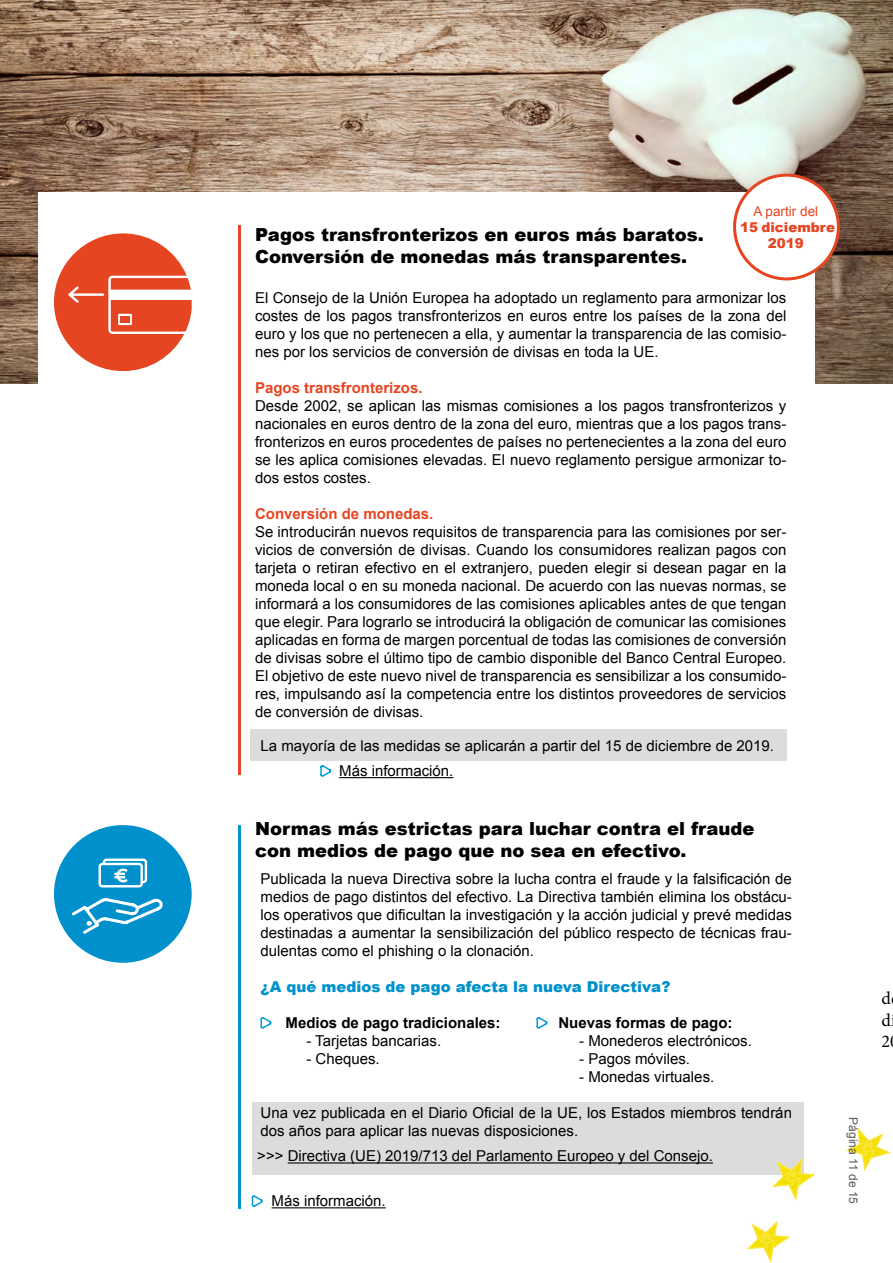
<style>
.page{position:relative;width:893px;height:1263px;background:#fff}
.page>*{position:absolute;margin:0;border:0;box-sizing:border-box;transform-origin:0 0}
.t1{font:900 18px/21.6px "Arial";color:#000}
.t2{font:18px/21.6px "Minion Pro";color:#000;text-align:justify}
.t3{font:15px/18px "Arial";color:#000;text-align:justify}
.t4{font:700 15px "Arial";color:#000}
.t5{font:700 15px "Arial";color:#e64521}
.t6{font:900 15px "Arial";color:#0091cc}
.t7{font:900 13.5px/16.2px "Arial";color:#e64521;text-align:center}
.t8{font:13.5px "Arial";color:#e64521}
.t9{font:12px "Arial";color:#58585a}
</style>
<div class="page">
<div style="left:250px;top:730px;width:536px;height:31px;background:#dcdcdc"></div>
<img style="left:0;top:0;width:893px;height:383px">
<div style="left:38px;top:193px;width:777px;height:376px;background:#fff"></div>
<div style="left:252px;top:1102px;width:551px;height:73px;background:#dcdcdc"></div>
<svg style="left:54px;top:233px;width:138px;height:138px"></svg>
<div style="left:54px;top:825px;width:138px;height:138px;background:#0091cc;border-radius:50%"></div>
<svg style="left:99px;top:858px;width:48px;height:29px"></svg>
<svg style="left:72px;top:898px;width:91px;height:36px"></svg>
<svg style="left:320px;top:765px;width:12px;height:12px"></svg>
<hr style="left:339px;top:777px;width:114px;height:1px;background:#000">
<hr style="left:238px;top:225px;width:3px;height:550px;background:#e64521">
<hr style="left:238px;top:825px;width:3px;height:384px;background:#0091cc">
<svg style="left:260px;top:1017px;width:12px;height:12px"></svg>
<svg style="left:536px;top:1017px;width:12px;height:12px"></svg>
<svg style="left:251px;top:1195px;width:12px;height:12px"></svg>
<hr style="left:272px;top:1207px;width:114px;height:1px;background:#000">
<div style="left:735px;top:175px;width:103px;height:104px;background:#fff;border-radius:50%"></div>
<div style="left:733px;top:174px;width:107px;height:106px;border:3px solid #e64521;border-radius:50%"></div>
<svg style="left:772px;top:1156px;width:44px;height:45px"></svg>
<svg style="left:845px;top:1127px;width:46px;height:45px"></svg>
<svg style="left:746px;top:1220px;width:45px;height:43px"></svg>
<hr style="left:288px;top:1162px;width:425px;height:1px;background:#000">
<p class="t8" style="left:754px;top:202px;width:66px">A partir del</p>
<p class="t7" style="left:740px;top:219px;width:97px">15 diciembre<br>2019</p>
<p class="t1" style="left:255px;top:223px;width:450px">Pagos transfronterizos en euros más baratos.<br>Conversión de monedas más transparentes.</p>
<p class="t3" style="left:255px;top:289px;width:533px">El Consejo de la Unión Europea ha adoptado un reglamento para armonizar los costes de los pagos transfronterizos en euros entre los países de la zona del euro y los que no pertenecen a ella, y aumentar la transparencia de las comisio&shy;nes por los servicios de conversión de divisas en toda la UE.</p>
<p class="t5" style="left:255px;top:377px;width:169px">Pagos transfronterizos.</p>
<p class="t3" style="left:255px;top:397px;width:533px">Desde 2002, se aplican las mismas comisiones a los pagos transfronterizos y nacionales en euros dentro de la zona del euro, mientras que a los pagos trans&shy;fronterizos en euros procedentes de países no pertenecientes a la zona del euro se les aplica comisiones elevadas. El nuevo reglamento persigue armonizar to&shy;dos estos costes.</p>
<p class="t5" style="left:255px;top:503px;width:180px">Conversión de monedas.</p>
<p class="t3" style="left:255px;top:523px;width:533px">Se introducirán nuevos requisitos de transparencia para las comisiones por ser&shy;vicios de conversión de divisas. Cuando los consumidores realizan pagos con tarjeta o retiran efectivo en el extranjero, pueden elegir si desean pagar en la moneda local o en su moneda nacional. De acuerdo con las nuevas normas, se informará a los consumidores de las comisiones aplicables antes de que tengan que elegir. Para lograrlo se introducirá la obligación de comunicar las comisiones aplicadas en forma de margen porcentual de todas las comisiones de conversión de divisas sobre el último tipo de cambio disponible del Banco Central Europeo.<br>El objetivo de este nuevo nivel de transparencia es sensibilizar a los consumido&shy;res, impulsando así la competencia entre los distintos proveedores de servicios de conversión de divisas.</p>
<p class="t3" style="left:260px;top:736px;width:515px">La mayoría de las medidas se aplicarán a partir del 15 de diciembre de 2019.</p>
<p class="t3" style="left:339px;top:762px;width:116px">Más información.</p>
<p class="t1" style="left:255px;top:817px;width:501px">Normas más estrictas para luchar contra el fraude con medios de pago que no sea en efectivo.</p>
<p class="t3" style="left:261px;top:870px;width:533px">Publicada la nueva Directiva sobre la lucha contra el fraude y la falsificación de medios de pago distintos del efectivo. La Directiva también elimina los obstácu&shy;los operativos que dificultan la investigación y la acción judicial y prevé medidas destinadas a aumentar la sensibilización del público respecto de técnicas frau&shy;dulentas como el phishing o la clonación.</p>
<p class="t6" style="left:261px;top:976px;width:411px">¿A qué medios de pago afecta la nueva Directiva?</p>
<p class="t4" style="left:286px;top:1012px;width:217px">Medios de pago tradicionales:</p>
<p class="t3" style="left:306px;top:1032px;width:136px">- Tarjetas bancarias.</p>
<p class="t3" style="left:306px;top:1050px;width:75px">- Cheques.</p>
<p class="t3" style="left:261px;top:1104px;width:533px">Una vez publicada en el Diario Oficial de la UE, los Estados miembros tendrán dos años para aplicar las nuevas disposiciones.</p>
<p class="t4" style="left:558px;top:1012px;width:176px">Nuevas formas de pago:</p>
<p class="t3" style="left:579px;top:1031px;width:174px">- Monederos electrónicos.</p>
<p class="t3" style="left:579px;top:1049px;width:112px">- Pagos móviles.</p>
<p class="t3" style="left:579px;top:1067px;width:137px">- Monedas virtuales.</p>
<p class="t3" style="left:257px;top:1147px;width:457px">&gt;&gt;&gt; Directiva (UE) 2019/713 del Parlamento Europeo y del Consejo.</p>
<p class="t3" style="left:272px;top:1192px;width:116px">Más información.</p>
<p class="t9" style="left:862px;top:1117px;width:88px;rotate:90deg">Página 11 de 15</p>
<p class="t2" style="left:881px;top:988px;width:11px">d d 2</p>
</div>
